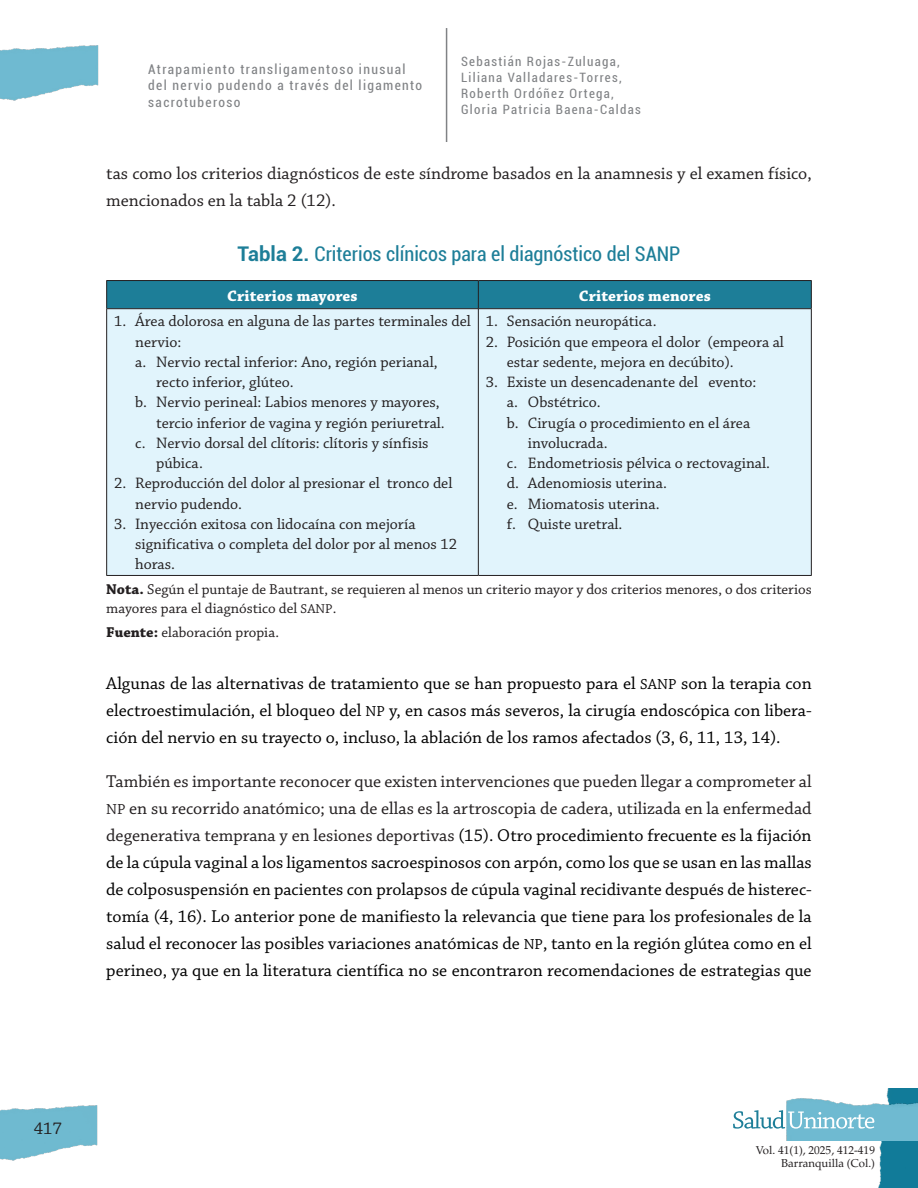
<style>
.page{position:relative;width:918px;height:1188px;background:#fff}
.page>*{position:absolute;margin:0;border:0;box-sizing:border-box;transform-origin:0 0}
.Titulo_Tabla{font:condensed 20.25px "Roboto";color:#1d7e98}
.Parrafo{font:18px/27px "Chaparral Pro";color:#000;text-align:justify}
.Parrafo-2{font:18px/27px "Chaparral Pro";color:#231f20}
.Dato_centrado{font:15.9px/20.2px "Chaparral Pro";color:#231f20}
.Campo{font:700 15.9px "Chaparral Pro";letter-spacing:.005em;color:#fff}
.Fuente{font:15px/19.5px "Chaparral Pro";color:#231f20}
.t1{font:condensed 13.5px/16.5px "Roboto";letter-spacing:.1em;color:#808285}
.t2{font:condensed 12.9px/15.9px "Roboto";letter-spacing:.1em;color:#808285}
.t3{font:11.4px/12.8px "Palatino LT Std";color:#231f20;text-align:right}
.s1{font-weight:700;font-stretch:normal}
.s2{font-weight:700}
.s3{font-size:13.5px}
.s4{font-size:15.3px}
.s5{color:#231f20}
.s6{font-size:15.3px;color:#231f20}
</style>
<div class="page">
<img style="left:0;top:1105px;width:98px;height:56px">
<img style="left:0;top:45px;width:99px;height:56px">
<img style="left:878px;top:1088px;width:40px;height:100px">
<img style="left:787px;top:1097px;width:131px;height:44px">
<svg style="left:733px;top:1110px;width:141px;height:19px"></svg>
<hr style="left:446px;top:28px;width:1px;height:114px;background:#808285">
<div style="left:107px;top:309px;width:704px;height:266px;background:#e1f4fc"></div>
<hr style="left:106px;top:280px;width:372px;height:1px;background:#231f20">
<hr style="left:478px;top:280px;width:334px;height:1px;background:#231f20">
<hr style="left:106px;top:309px;width:1px;height:266px;background:#231f20">
<hr style="left:811px;top:309px;width:1px;height:266px;background:#231f20">
<hr style="left:106px;top:575px;width:372px;height:1px;background:#231f20">
<hr style="left:478px;top:575px;width:334px;height:1px;background:#231f20">
<div style="left:106px;top:281px;width:706px;height:28px;background:#1d7e98"></div>
<hr style="left:107px;top:308px;width:371px;height:1px;background:#231f20">
<hr style="left:478px;top:308px;width:333px;height:1px;background:#231f20">
<hr style="left:478px;top:309px;width:1px;height:266px;background:#231f20">
<p class="t1" style="left:148px;top:60px;width:275px">Atrapamiento transligamentoso inusual del nervio pudendo a través del ligamento sacrotuberoso</p>
<p class="t2" style="left:461px;top:53px;width:181px">Sebastián Rojas-Zuluaga,<br>Liliana Valladares-Torres,<br>Roberth Ordóñez Ortega,<br>Gloria Patricia Baena-Caldas</p>
<p class="Parrafo-2" style="left:106px;top:161px;width:707px">tas como los criterios diagnósticos de este síndrome basados en la anamnesis y el examen físico, mencionados en la tabla 2 (12).</p>
<p class="Titulo_Tabla" style="left:238px;top:240px;width:444px"><span class="s1">Tabla 2.</span> Criterios clínicos para el diagnóstico del SANP</p>
<p class="Campo" style="left:227px;top:286px;width:132px">Criterios mayores</p>
<p class="Campo" style="left:579px;top:286px;width:133px">Criterios menores</p>
<p class="Dato_centrado" style="left:135px;top:312px;width:337px;text-indent:-21px">1. Área dolorosa en alguna de las partes terminales del nervio:</p>
<p class="Dato_centrado" style="left:156px;top:352px;width:283px;text-indent:-21px">a. Nervio rectal inferior: Ano, región perianal, recto inferior, glúteo.</p>
<p class="Dato_centrado" style="left:156px;top:393px;width:290px;text-indent:-21px">b. Nervio perineal: Labios menores y mayores, tercio inferior de vagina y región periuretral.</p>
<p class="Dato_centrado" style="left:156px;top:433px;width:274px;text-indent:-21px">c. Nervio dorsal del clítoris: clítoris y sínfisis púbica.</p>
<p class="Dato_centrado" style="left:135px;top:474px;width:319px;text-indent:-21px">2. Reproducción del dolor al presionar el tronco del nervio pudendo.</p>
<p class="Dato_centrado" style="left:135px;top:514px;width:323px;text-indent:-21px">3. Inyección exitosa con lidocaína con mejoría significativa o completa del dolor por al menos 12 horas.</p>
<p class="Dato_centrado" style="left:486px;top:312px;width:172px">1. Sensación neuropática.</p>
<p class="Dato_centrado" style="left:507px;top:332px;width:279px;text-indent:-21px">2. Posición que empeora el dolor (empeora al estar sedente, mejora en decúbito).</p>
<p class="Dato_centrado" style="left:486px;top:373px;width:272px">3. Existe un desencadenante del evento:</p>
<p class="Dato_centrado" style="left:507px;top:393px;width:95px">a. Obstétrico.</p>
<p class="Dato_centrado" style="left:528px;top:413px;width:224px;text-indent:-21px">b. Cirugía o procedimiento en el área involucrada.</p>
<p class="Dato_centrado" style="left:507px;top:454px;width:265px">c. Endometriosis pélvica o rectovaginal.</p>
<p class="Dato_centrado" style="left:507px;top:474px;width:162px">d. Adenomiosis uterina.</p>
<p class="Dato_centrado" style="left:507px;top:494px;width:154px">e. Miomatosis uterina.</p>
<p class="Dato_centrado" style="left:507px;top:514px;width:117px">f. Quiste uretral.</p>
<p class="Fuente" style="left:106px;top:580px;width:707px"><span class="s2">Nota.</span> Según el puntaje de Bautrant, se requieren al menos un criterio mayor y dos criterios menores, o dos criterios mayores para el diagnóstico del <span class="s3">SANP</span>.</p>
<p class="Fuente" style="left:106px;top:623px;width:174px"><span class="s2">Fuente:</span> elaboración propia.</p>
<p class="Parrafo" style="left:106px;top:671px;width:707px">Algunas de las alternativas de tratamiento que se han propuesto para el <span class="s4">SANP</span> son la terapia con electroestimulación, el bloqueo del <span class="s4">NP</span> y, en casos más severos, la cirugía endoscópica con libera&shy;ción del nervio en su trayecto o, incluso, la ablación de los ramos afectados (3, 6, 11, 13, 14).</p>
<p class="Parrafo" style="left:106px;top:769px;width:707px"><span class="s5">También es importante reconocer que existen intervenciones que pueden llegar a comprometer al </span><span class="s6">NP</span> <span class="s5">en su recorrido anatómico; una de ellas es la artroscopia de cadera, utilizada en la enfermedad degenerativa temprana y en lesiones deportivas</span> (15). Otro procedimiento frecuente es la fijación de la cúpula vaginal a los ligamentos sacroespinosos con arpón, como los que se usan en las mallas de colposuspensión en pacientes con prolapsos de cúpula vaginal recidivante después de histerec&shy;tomía (4, 16). Lo anterior pone de manifiesto la relevancia que tiene para los profesionales de la salud el reconocer las posibles variaciones anatómicas de <span class="s4">NP</span>, tanto en la región glútea como en el perineo, ya que en la literatura científica no se encontraron recomendaciones de estrategias que</p>
<p class="Parrafo-2" style="left:34px;top:1115px;width:30px">417</p>
<p class="t3" style="left:756px;top:1144px;width:121px">Vol. 41(1), 2025, 412-419<br>Barranquilla (Col.)</p>
</div>
